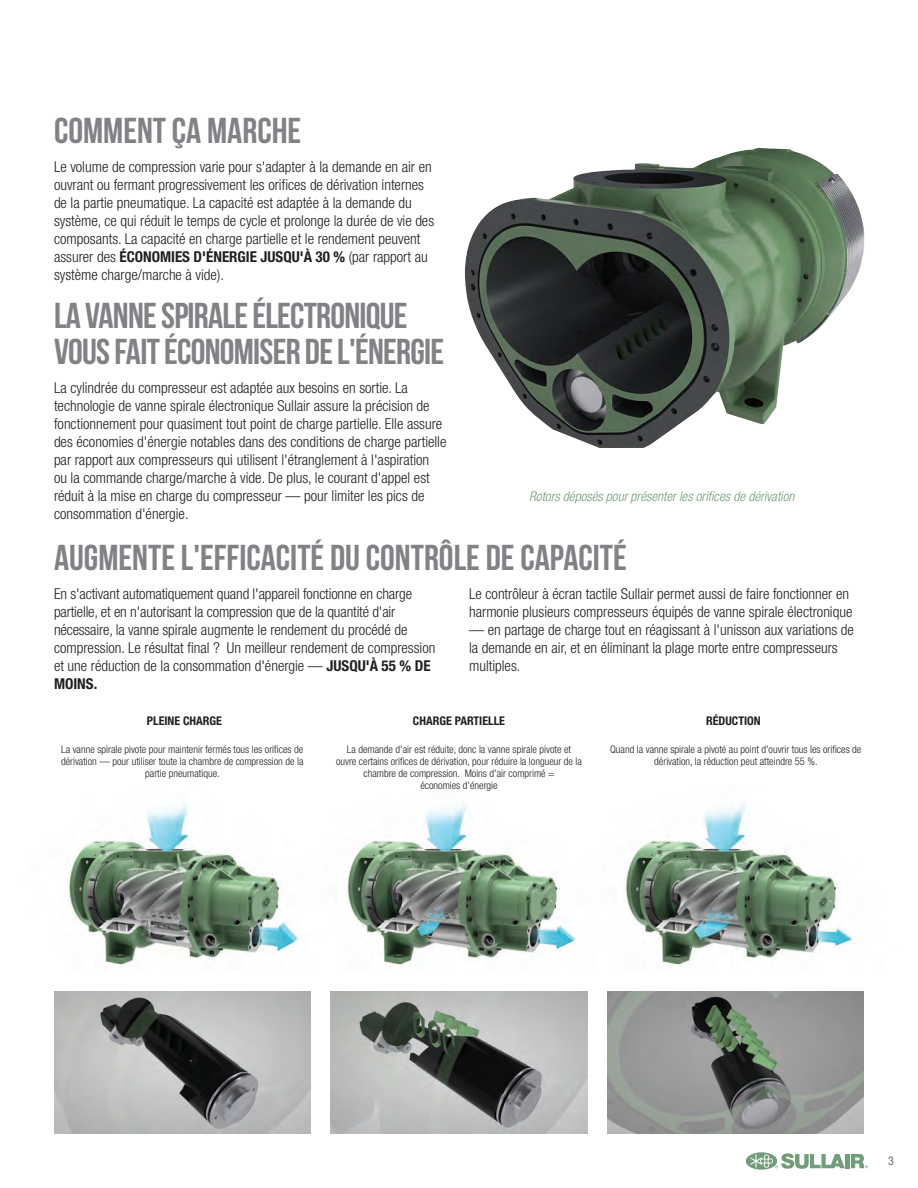
<style>
.page{position:relative;width:918px;height:1188px;background:#fff}
.page>*{position:absolute;margin:0;border:0;box-sizing:border-box;transform-origin:0 0}
.t1{font:700 36px/36px "Bebas Neue";letter-spacing:-.015em;color:#808285}
.t2{font:300 condensed 15px/18px "Helvetica Neue LT Std";color:#231f20}
.t3{font:italic 300 condensed 13.5px "Helvetica Neue LT Std";color:#729d7a}
.t4{font:700 condensed 12px "Helvetica Neue LT Std";color:#231f20}
.t5{font:condensed 12px "Helvetica Neue LT Std";color:#6c6d70}
.t6{font:300 condensed 10.5px/12px "Helvetica Neue LT Std";color:#231f20;text-align:center}
.s1{font-weight:700}
</style>
<div class="page">
<img style="left:54px;top:1021px;width:256px;height:113px">
<img style="left:331px;top:1021px;width:256px;height:113px">
<img style="left:608px;top:1021px;width:256px;height:113px">
<img style="left:54px;top:804px;width:214px;height:217px">
<img style="left:268px;top:803px;width:278px;height:218px">
<img style="left:546px;top:803px;width:318px;height:218px">
<img style="left:464px;top:147px;width:401px;height:300px">
<svg style="left:851px;top:1154px;width:17px;height:14px"></svg>
<svg style="left:746px;top:1152px;width:99px;height:18px"></svg>
<div style="left:845px;top:1154px;width:5px;height:14px;background:#729d7a"></div>
<h1 class="t1" style="left:54px;top:112px;width:249px">COMMENT ÇA MARCHE</h1>
<p class="t2" style="left:54px;top:157px;width:382px">Le volume de compression varie pour s'adapter à la demande en air en ouvrant ou fermant progressivement les orifices de dérivation internes de la partie pneumatique. La capacité est adaptée à la demande du système, ce qui réduit le temps de cycle et prolonge la durée de vie des composants. La capacité en charge partielle et le rendement peuvent assurer des <span class="s1">ÉCONOMIES D'ÉNERGIE JUSQU'À 30 %</span> (par rapport au système charge/marche à vide).</p>
<h1 class="t1" style="left:54px;top:297px;width:392px">LA VANNE SPIRALE ÉLECTRONIQUE<br>VOUS FAIT ÉCONOMISER DE L'ÉNERGIE</h1>
<p class="t2" style="left:54px;top:378px;width:394px">La cylindrée du compresseur est adaptée aux besoins en sortie. La technologie de vanne spirale électronique Sullair assure la précision de fonctionnement pour quasiment tout point de charge partielle. Elle assure des économies d'énergie notables dans des conditions de charge partielle par rapport aux compresseurs qui utilisent l'étranglement à l'aspiration<br>ou la commande charge/marche à vide. De plus, le courant d'appel est réduit à la mise en charge du compresseur — pour limiter les pics de consommation d'énergie.</p>
<h1 class="t1" style="left:54px;top:539px;width:574px">AUGMENTE L'EFFICACITÉ DU CONTRÔLE DE CAPACITÉ</h1>
<p class="t2" style="left:54px;top:584px;width:383px">En s'activant automatiquement quand l'appareil fonctionne en charge partielle, et en n'autorisant la compression que de la quantité d'air nécessaire, la vanne spirale augmente le rendement du procédé de compression. Le résultat final ? Un meilleur rendement de compression et une réduction de la consommation d'énergie — <span class="s1">JUSQU'À 55 % DE MOINS.</span></p>
<p class="t2" style="left:469px;top:584px;width:385px">Le contrôleur à écran tactile Sullair permet aussi de faire fonctionner en harmonie plusieurs compresseurs équipés de vanne spirale électronique</p>
<p class="t3" style="left:529px;top:488px;width:267px">Rotors déposés pour présenter les orifices de dérivation</p>
<p class="t2" style="left:469px;top:620px;width:386px">— en partage de charge tout en réagissant à l'unisson aux variations de la demande en air, et en éliminant la plage morte entre compresseurs multiples.</p>
<p class="t4" style="left:147px;top:714px;width:77px">PLEINE CHARGE</p>
<p class="t4" style="left:413px;top:714px;width:94px">CHARGE PARTIELLE</p>
<p class="t4" style="left:706px;top:714px;width:56px">RÉDUCTION</p>
<p class="t6" style="left:61px;top:743px;width:244px">La vanne spirale pivote pour maintenir fermés tous les orifices de dérivation — pour utiliser toute la chambre de compression de la partie pneumatique.</p>
<p class="t6" style="left:336px;top:743px;width:247px">La demande d'air est réduite, donc la vanne spirale pivote et ouvre certains orifices de dérivation, pour réduire la longueur de la chambre de compression. Moins d'air comprimé =<br>économies d'énergie</p>
<p class="t6" style="left:610px;top:743px;width:253px">Quand la vanne spirale a pivoté au point d'ouvrir tous les orifices de dérivation, la réduction peut atteindre 55 %.</p>
<p class="t5" style="left:888px;top:1154px;width:7px">3</p>
</div>
